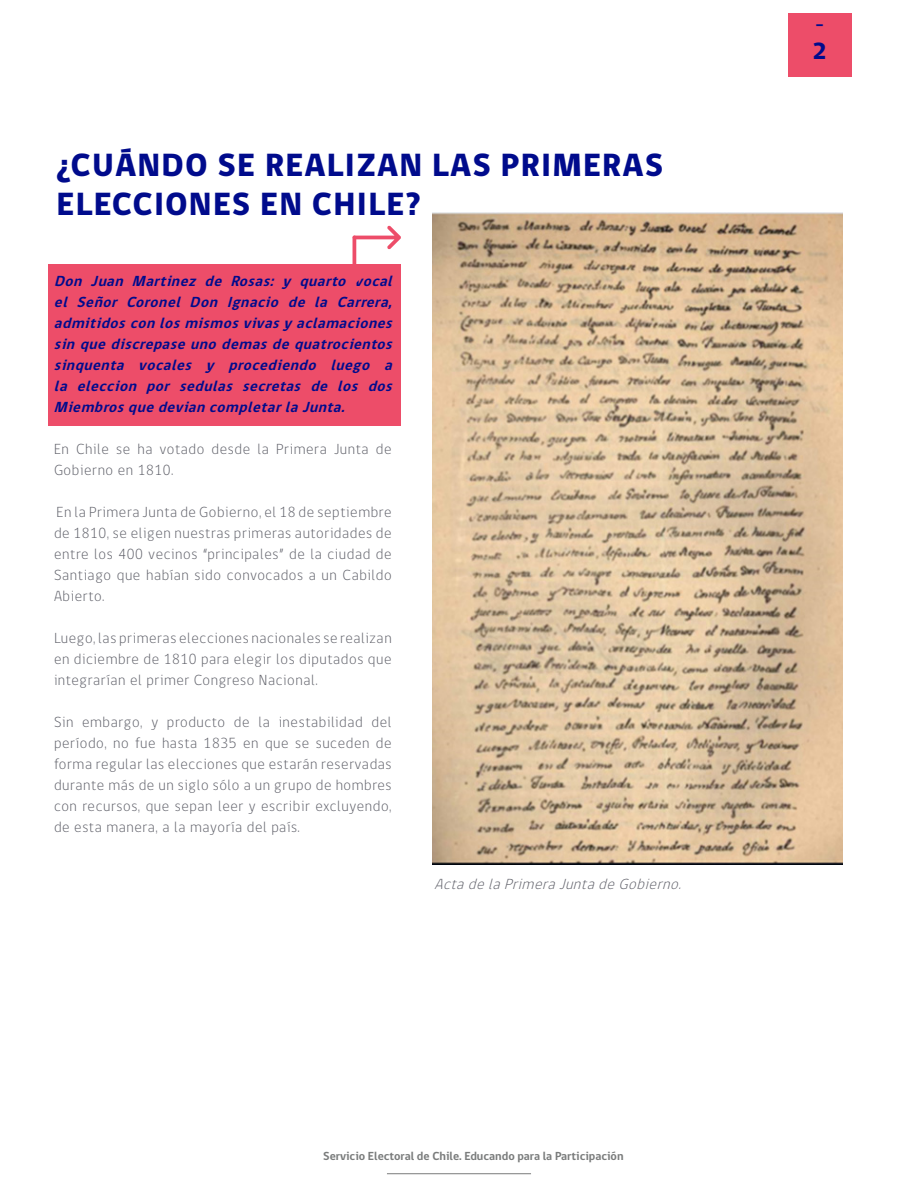
<style>
.page{position:relative;width:918px;height:1188px;background:#fff}
.page>*{position:absolute;margin:0;border:0;box-sizing:border-box;transform-origin:0 0}
.t1{font:800 33px/39.6px "gob CL";letter-spacing:.04em;color:#000b8c}
.t2{font:800 24px "gob CL";color:#000b8c}
.t3{font:800 18px "gob CL";color:#000b8c}
.t4{font:300 15px/21px "gob CL";letter-spacing:.04em;color:#5d5e67;text-align:justify}
.t5{font:italic 700 15px/21px "gob CL";color:#000b8c;text-align:justify}
.t6{font:italic 300 15px "gob CL";color:#5d5e67}
.t7{font:700 12px "gob CL";color:#7a7c7c}
</style>
<div class="page">
<div style="left:788px;top:13px;width:63px;height:64px;background:#ed4d69"></div>
<hr style="left:387px;top:1173px;width:144px;height:1px;background:#7a7c7c">
<div style="left:48px;top:264px;width:353px;height:162px;background:#ed4d69"></div>
<img style="left:432px;top:213px;width:410px;height:652px">
<svg style="left:352px;top:226px;width:49px;height:38px"></svg>
<h1 class="t1" style="left:57px;top:146px;width:608px">¿CUÁNDO SE REALIZAN LAS PRIMERAS<br>ELECCIONES EN CHILE?</h1>
<p class="t5" style="left:54px;top:270px;width:345px">Don Juan Martinez de Rosas: y quarto vocal el Señor Coronel Don Ignacio de la Carrera, admitidosconlosmismosvivasyaclamaciones sinquediscrepaseunodemasdequatrocientos sinquenta vocales y procediendo luego a la eleccion por sedulas secretas de los dos MiembrosquedeviancompletarlaJunta.</p>
<p class="t4" style="left:54px;top:438px;width:339px">En Chile se ha votado desde la Primera Junta de<br>Gobierno en 1810.</p>
<p class="t4" style="left:54px;top:501px;width:339px">En la Primera Junta de Gobierno, el 18 de septiembre de 1810, se eligen nuestras primeras autoridades de entre los 400 vecinos “principales” de la ciudad de Santiago que habían sido convocados a un Cabildo Abierto.</p>
<p class="t4" style="left:54px;top:627px;width:339px">Luego, las primeras elecciones nacionales se realizan en diciembre de 1810 para elegir los diputados que integrarían el primer Congreso Nacional.</p>
<p class="t4" style="left:54px;top:711px;width:339px">Sin embargo, y producto de la inestabilidad del período, no fue hasta 1835 en que se suceden de forma regular las elecciones que estarán reservadas durante más de un siglo sólo a un grupo de hombres con recursos, que sepan leer y escribir excluyendo, de esta manera, a la mayoría del país.</p>
<p class="t6" style="left:435px;top:874px;width:253px">ActadelaPrimeraJuntadeGobierno.</p>
<p class="t7" style="left:323px;top:1148px;width:302px">Servicio Electoral de Chile. Educando para la Participación</p>
<p class="t3" style="left:815px;top:12px;width:11px">-</p>
<h2 class="t2" style="left:812px;top:35px;width:16px">2</h2>
</div>
